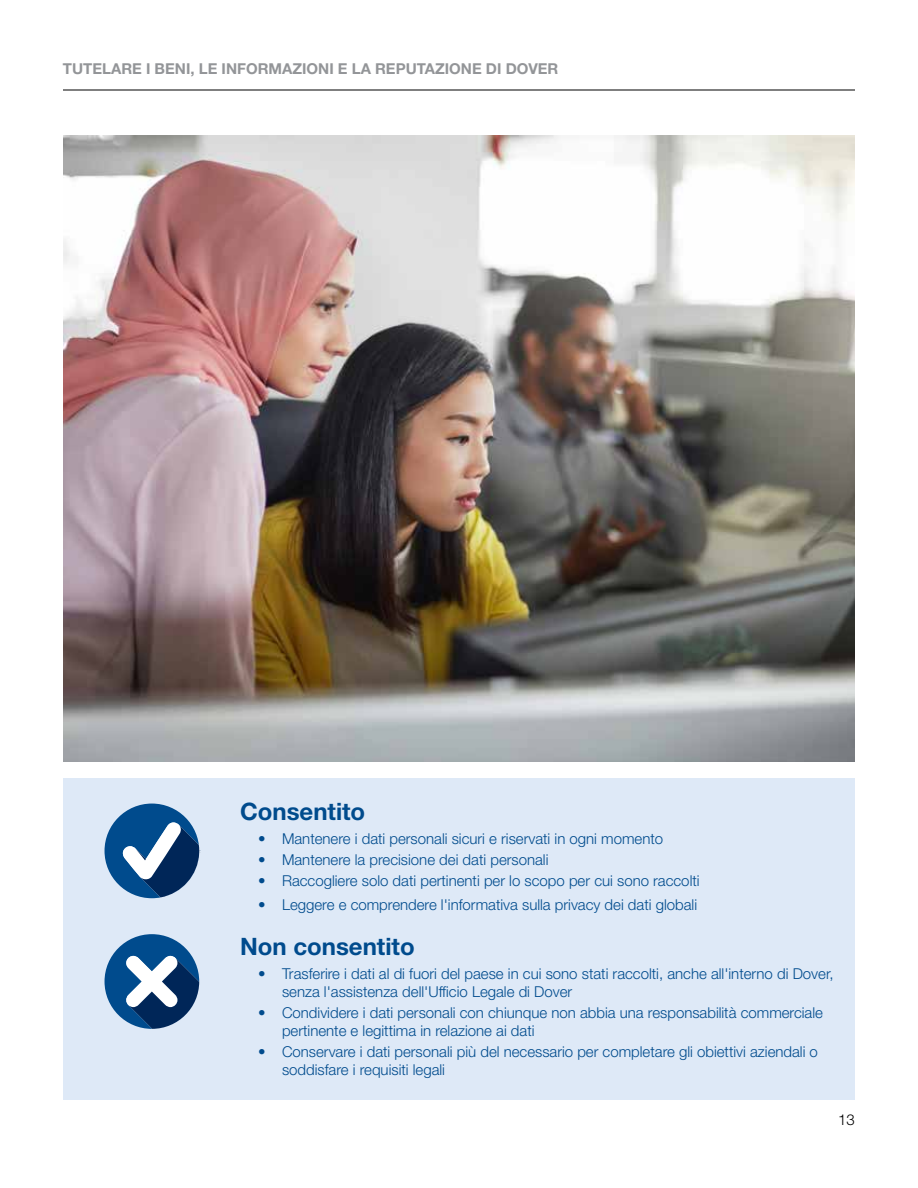
<style>
.page{position:relative;width:918px;height:1188px;background:#fff}
.page>*{position:absolute;margin:0;border:0;box-sizing:border-box;transform-origin:0 0}
.t1{font:700 24px "Helvetica Neue LT Pro";color:#004b8d}
.t2{font:300 15px/18px "Helvetica Neue LT Pro";color:#004b8d}
.t3{font:700 15px "Helvetica Neue LT Pro";color:#939598}
.t4{font:300 15px "Helvetica Neue LT Pro";color:#000}
</style>
<div class="page">
<hr style="left:63px;top:90px;width:792px;height:1px;background:#000">
<div style="left:63px;top:778px;width:792px;height:322px;background:#dee9f7"></div>
<svg style="left:105px;top:804px;width:95px;height:94px"></svg>
<svg style="left:105px;top:934px;width:94px;height:95px"></svg>
<img style="left:63px;top:135px;width:792px;height:626px">
<p class="t3" style="left:63px;top:59px;width:497px">TUTELARE I BENI, LE INFORMAZIONI E LA REPUTAZIONE DI DOVER</p>
<h1 class="t1" style="left:240px;top:796px;width:127px">Consentito</h1>
<p class="t2" style="left:258px;top:829px;width:407px">• Mantenere i dati personali sicuri e riservati in ogni momento</p>
<p class="t2" style="left:258px;top:850px;width:292px">• Mantenere la precisione dei dati personali</p>
<p class="t2" style="left:258px;top:871px;width:443px">• Raccogliere solo dati pertinenti per lo scopo per cui sono raccolti</p>
<p class="t2" style="left:258px;top:895px;width:441px">• Leggere e comprendere l'informativa sulla privacy dei dati globali</p>
<h1 class="t1" style="left:240px;top:931px;width:176px">Non consentito</h1>
<p class="t2" style="left:282px;top:964px;width:553px;text-indent:-24px">• Trasferire i dati al di fuori del paese in cui sono stati raccolti, anche all'interno di Dover, senza l'assistenza dell'Ufficio Legale di Dover</p>
<p class="t2" style="left:282px;top:1003px;width:542px;text-indent:-24px">• Condividere i dati personali con chiunque non abbia una responsabilità commerciale pertinente e legittima in relazione ai dati</p>
<p class="t2" style="left:282px;top:1042px;width:537px;text-indent:-24px">• Conservare i dati personali più del necessario per completare gli obiettivi aziendali o soddisfare i requisiti legali</p>
<p class="t4" style="left:838px;top:1110px;width:18px">13</p>
</div>
